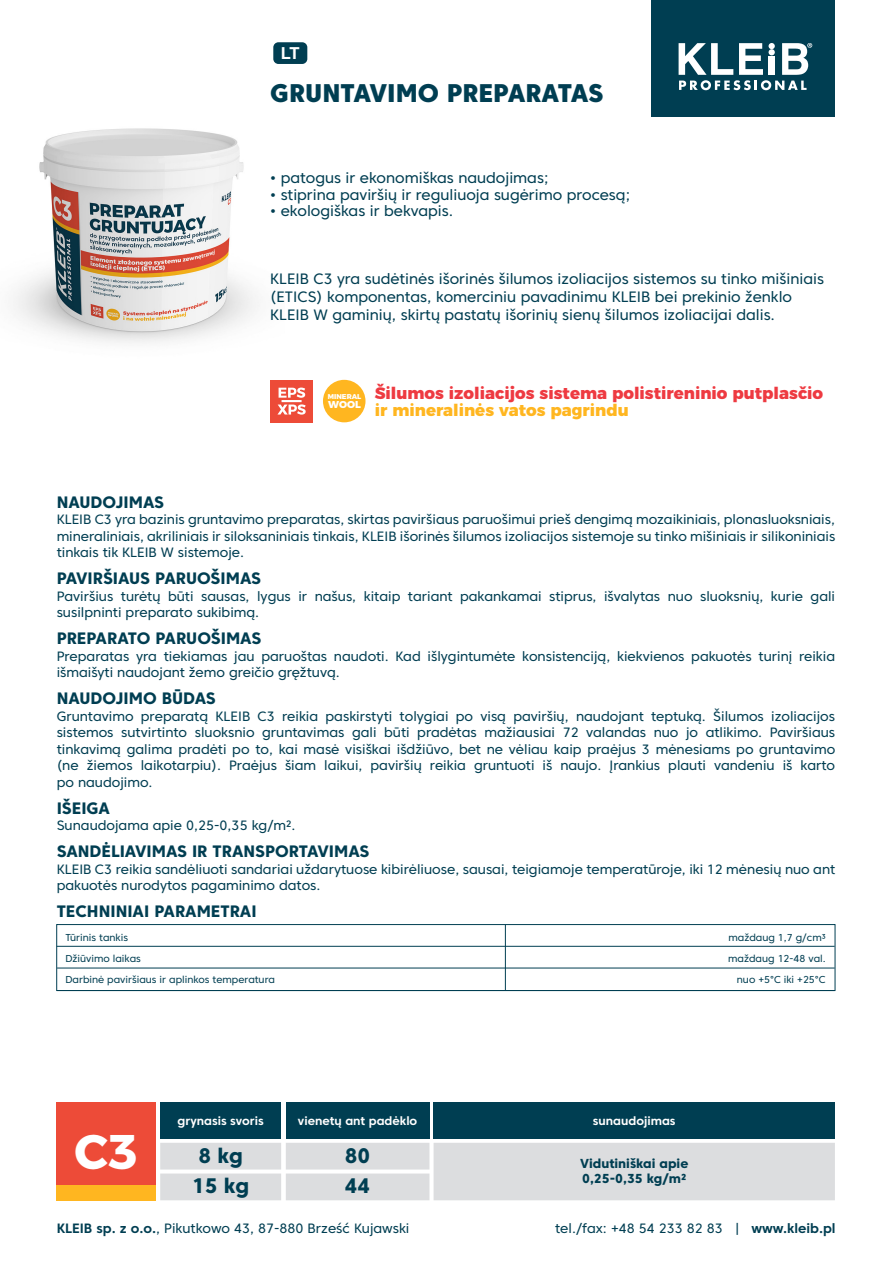
<style>
.page{position:relative;width:893px;height:1263px;background:#fff}
.page>*{position:absolute;margin:0;border:0;box-sizing:border-box;transform-origin:0 0}
.t1{font:700 48.6px "Montserrat";color:#fff}
.t2{font:800 25.5px "Core Sans C 85";color:#003e52}
.t3{font:800 21px/29.7px "Core Sans C 75";color:#003e52;text-align:center}
.t4{font:800 16.5px "Core Sans C 75";color:#003e52}
.t5{font:800 16.5px "Montserrat";color:#ee3a41}
.t6{font:800 16.5px "Montserrat";color:#ffb620}
.t7{font:700 16.5px "Helvetica";color:#fff}
.t8{font:15px/18px "Core Sans C 45";color:#003e52}
.t9{font:13.5px/16.5px "Core Sans C 45";color:#003e52}
.t10{font:800 13.05px/15.6px "Core Sans C 75";color:#003e52}
.t11{font:700 12px "Core Sans C 65";color:#fff}
.t12{font:10.05px/21.1px "Core Sans C 45";color:#003e52}
.t13{font:800 10.05px "Montserrat";color:#fff}
.t14{font:800 7.05px "Montserrat";color:#fff}
.s1{font-family:"Core Sans C 65";font-weight:700}
</style>
<div class="page">
<img style="left:13px;top:128px;width:246px;height:215px">
<div style="left:160px;top:1102px;width:121px;height:36px;background:#003e52"></div>
<div style="left:286px;top:1102px;width:143px;height:36px;background:#003e52"></div>
<div style="left:160px;top:1143px;width:675px;height:57px;background:#dcdddf"></div>
<div style="left:434px;top:1102px;width:401px;height:36px;background:#003e52"></div>
<div style="left:273px;top:42px;width:34px;height:22px;background:#003e52;border-radius:5px"></div>
<div style="left:57px;top:1102px;width:99px;height:98px;background:#ed4b38"></div>
<div style="left:57px;top:1185px;width:99px;height:15px;background:#ffb620"></div>
<div style="left:270px;top:380px;width:43px;height:42px;background:#ed4b38"></div>
<svg style="left:279px;top:388px;width:26px;height:10px"></svg>
<svg style="left:277px;top:404px;width:29px;height:11px"></svg>
<hr style="left:282px;top:400px;width:20px;height:2px;background:#fff">
<div style="left:323px;top:380px;width:42px;height:42px;background:#ffb620;border-radius:50%"></div>
<hr style="left:505px;top:924px;width:1px;height:66px;background:#003e52">
<hr style="left:57px;top:946px;width:778px;height:1px;background:#003e52">
<hr style="left:57px;top:967px;width:778px;height:1px;background:#003e52">
<div style="left:56px;top:924px;width:779px;height:67px;border:1px solid #003e52"></div>
<div style="left:651px;top:0;width:184px;height:116px;background:#003e52"></div>
<svg style="left:679px;top:43px;width:133px;height:47px"></svg>
<p class="t7" style="left:281px;top:40px;width:20px">LT</p>
<h2 class="t2" style="left:270px;top:77px;width:335px">GRUNTAVIMO PREPARATAS</h2>
<p class="t8" style="left:270px;top:169px;width:280px">• patogus ir ekonomiškas naudojimas;</p>
<p class="t8" style="left:270px;top:185px;width:361px">• stiprina paviršių ir reguliuoja sugėrimo procesą;</p>
<p class="t8" style="left:270px;top:202px;width:184px">• ekologiškas ir bekvapis.</p>
<p class="t8" style="left:270px;top:269px;width:555px">KLEIB C3 yra sudėtinės išorinės šilumos izoliacijos sistemos su tinko mišiniais (ETICS) komponentas, komerciniu pavadinimu KLEIB bei prekinio ženklo<br>KLEIB W gaminių, skirtų pastatų išorinių sienų šilumos izoliacijai dalis.</p>
<p class="t14" style="left:328px;top:391px;width:35px">MINERAL</p>
<p class="t13" style="left:328px;top:396px;width:34px">WOOL</p>
<p class="t5" style="left:375px;top:380px;width:450px">Šilumos izoliacijos sistema polistireninio putplasčio</p>
<p class="t6" style="left:375px;top:396px;width:255px">ir mineralinės vatos pagrindu</p>
<p class="t4" style="left:57px;top:492px;width:109px">NAUDOJIMAS</p>
<p class="t9" style="left:57px;top:511px;width:780px;text-align:justify">KLEIB C3 yra bazinis gruntavimo preparatas, skirtas paviršiaus paruošimui prieš dengimą mozaikiniais, plonasluoksniais, mineraliniais, akriliniais ir siloksaniniais tinkais, KLEIB išorinės šilumos izoliacijos sistemoje su tinko mišiniais ir silikoniniais tinkais tik KLEIB W sistemoje.</p>
<p class="t4" style="left:57px;top:568px;width:206px">PAVIRŠIAUS PARUOŠIMAS</p>
<p class="t9" style="left:57px;top:588px;width:780px">Paviršius turėtų būti sausas, lygus ir našus, kitaip tariant pakankamai stiprus, išvalytas nuo sluoksnių, kurie gali susilpninti preparato sukibimą.</p>
<p class="t4" style="left:57px;top:628px;width:206px">PREPARATO PARUOŠIMAS</p>
<p class="t9" style="left:57px;top:648px;width:780px">Preparatas yra tiekiamas jau paruoštas naudoti. Kad išlygintumėte konsistenciją, kiekvienos pakuotės turinį reikia išmaišyti naudojant žemo greičio gręžtuvą.</p>
<p class="t4" style="left:57px;top:688px;width:161px">NAUDOJIMO BŪDAS</p>
<p class="t9" style="left:57px;top:708px;width:780px;text-align:justify">Gruntavimo preparatą KLEIB C3 reikia paskirstyti tolygiai po visą paviršių, naudojant teptuką. Šilumos izoliacijos sistemos sutvirtinto sluoksnio gruntavimas gali būti pradėtas mažiausiai 72 valandas nuo jo atlikimo. Paviršiaus tinkavimą galima pradėti po to, kai masė visiškai išdžiūvo, bet ne vėliau kaip praėjus 3 mėnesiams po gruntavimo (ne žiemos laikotarpiu). Praėjus šiam laikui, paviršių reikia gruntuoti iš naujo. Įrankius plauti vandeniu iš karto po naudojimo.</p>
<p class="t4" style="left:57px;top:798px;width:55px">IŠEIGA</p>
<p class="t9" style="left:57px;top:817px;width:240px">Sunaudojama apie 0,25-0,35 kg/m2.</p>
<p class="t4" style="left:57px;top:841px;width:314px">SANDĖLIAVIMAS IR TRANSPORTAVIMAS</p>
<p class="t9" style="left:57px;top:861px;width:780px">KLEIB C3 reikia sandėliuoti sandariai uždarytuose kibirėliuose, sausai, teigiamoje temperatūroje, iki 12 mėnesių nuo ant pakuotės nurodytos pagaminimo datos.</p>
<p class="t4" style="left:57px;top:901px;width:201px">TECHNINIAI PARAMETRAI</p>
<p class="t12" style="left:65px;top:927px;width:211px">Tūrinis tankis<br>Džiūvimo laikas<br>Darbinė paviršiaus ir aplinkos temperatura</p>
<p class="t12" style="left:728px;top:927px;width:99px;text-align:right">maždaug 1,7 g/cm³ maždaug 12-48 val. nuo +5°C iki +25°C</p>
<h1 class="t1" style="left:74px;top:1111px;width:65px">C3</h1>
<p class="t11" style="left:298px;top:1113px;width:121px">vienetų ant padėklo</p>
<p class="t11" style="left:593px;top:1113px;width:84px">sunaudojimas</p>
<p class="t10" style="left:580px;top:1155px;width:110px">Vidutiniškai apie<br>0,25-0,35 kg/m2</p>
<p class="t11" style="left:177px;top:1113px;width:88px">grynasis svoris</p>
<h3 class="t3" style="left:192px;top:1141px;width:59px">8 kg<br>15 kg</h3>
<h3 class="t3" style="left:345px;top:1141px;width:27px;text-align:left">80<br>44</h3>
<p class="t9" style="left:57px;top:1220px;width:354px"><span class="s1">KLEIB sp. z o.o.</span>, Pikutkowo 43, 87-880 Brześć Kujawski</p>
<p class="t9" style="left:555px;top:1220px;width:282px">tel./fax: +48 54 233 82 83 | <span class="s1">www.kleib.pl</span></p>
</div>
